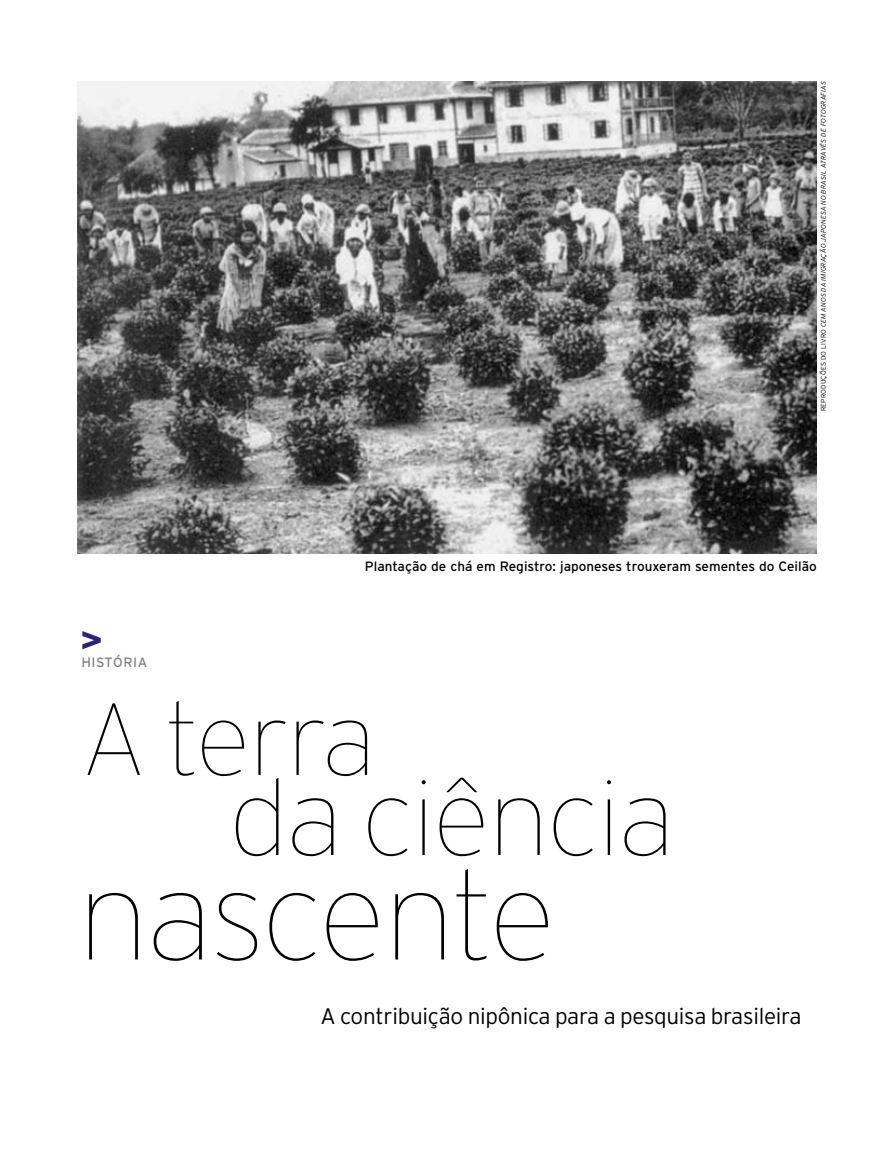
<style>
.page{position:relative;width:885px;height:1170px;background:#fff}
.page>*{position:absolute;margin:0;border:0;box-sizing:border-box;transform-origin:0 0}
.t1{font:100 124.05px "Interstate";letter-spacing:-.015em;color:#000}
.t2{font:100 105.9px "Interstate";letter-spacing:-.01em;color:#000}
.t3{font:100 101.55px "Interstate";letter-spacing:-.02em;color:#000}
.t4{font:600 37.5px "Franklin Gothic";color:#26247b}
.t5{font:300 22.5px "Interstate";letter-spacing:-.015em;color:#000}
.t6{font:13.5px "Interstate";color:#000}
.t7{font:13.5px "Interstate";letter-spacing:.035em;color:#808285}
.t8{font:italic 300 6.75px "Interstate";letter-spacing:.02em;color:#000}
.s1{font-style:normal}
</style>
<div class="page">
<img style="left:77px;top:81px;width:739px;height:472px">
<p class="t8" style="left:819px;top:411px;width:331px;rotate:-90deg"><span class="s1">Reproduções do livro</span> cem anos da imigração japonesa no brasil através de fotografias</p>
<h3 class="t4" style="left:81px;top:616px;width:24px">&gt;</h3>
<h3 class="t6" style="left:365px;top:558px;width:453px">Plantação de chá em Registro: japoneses trouxeram sementes do Ceilão</h3>
<h3 class="t7" style="left:81px;top:654px;width:67px">História</h3>
<h3 class="t3" style="left:80px;top:685px;width:296px">A terra</h3>
<h2 class="t2" style="left:229px;top:761px;width:446px">da ciência</h2>
<h1 class="t1" style="left:78px;top:849px;width:479px">nascente</h1>
<h3 class="t5" style="left:320px;top:1003px;width:482px">A contribuição nipônica para a pesquisa brasileira</h3>
</div>
